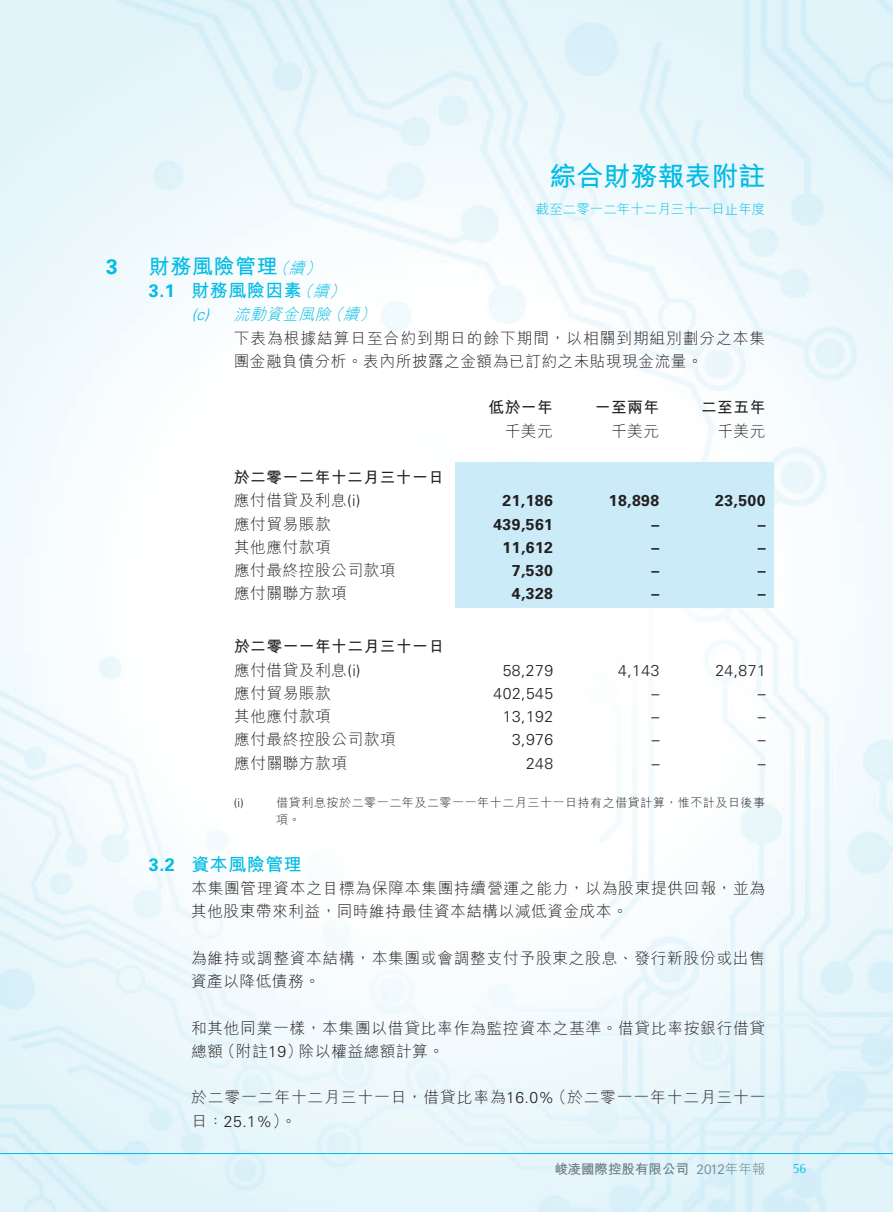
<style>
.page{position:relative;width:893px;height:1212px;background:#fff}
.page>*{position:absolute;margin:0;border:0;box-sizing:border-box;transform-origin:0 0}
.t1{font:700 27px "M Hei HK";color:#02bce5}
.t2{font:700 21px "M Hei HK";letter-spacing:.03em;color:#02bce5}
.t3{font:700 21px "Univers LT Std";color:#02bce5}
.t4{font:700 18px "M Hei HK";letter-spacing:.03em;color:#02bce5}
.t5{font:700 18px "Univers LT Std";color:#02bce5}
.t6{font:300 15.75px/23.2px "M Hei HK";letter-spacing:.045em;color:#231f20}
.t7{font:300 15.75px "Univers LT Std";letter-spacing:.03em;color:#231f20}
.t8{font:700 15.75px "Univers LT Std";letter-spacing:.03em;color:#231f20}
.t9{font:700 15.75px "M Hei HK";letter-spacing:.03em;color:#231f20}
.t10{font:italic 300 15.75px "M Hei HK";color:#02bce5}
.t11{font:italic 300 15.75px "Univers LT Std";color:#02bce5}
.t12{font:300 13.5px "M Hei HK";color:#02bce5}
.t13{font:700 13.5px "M Hei HK";color:#808285}
.t14{font:300 13.5px "Univers LT Std";color:#808285}
.t15{font:300 13.5px "Ocean Sans Std";color:#02bce5}
.t16{font:300 12px "M Hei HK";letter-spacing:.045em;color:#231f20}
.t17{font:300 12px "Univers LT Std";color:#231f20}
.s1{font-family:"Univers LT Std"}
.s2{font-family:"M Hei HK"}
</style>
<div class="page">
<img style="left:0;top:0;width:1px;height:1212px">
<hr style="left:0;top:1153px;width:893px;height:1px;background:#02bce5">
<div style="left:455px;top:462px;width:319px;height:146px;background:#caebf7"></div>
<h2 class="t3" style="left:106px;top:254px;width:13px">3</h2>
<h1 class="t1" style="left:549px;top:156px;width:217px">綜合財務報表附註</h1>
<h2 class="t2" style="left:149px;top:251px;width:130px">財務風險管理</h2>
<p class="t10" style="left:289px;top:257px;width:23px">續</p>
<p class="t10" style="left:273px;top:257px;width:23px">（</p>
<p class="t10" style="left:305px;top:257px;width:23px">(</p>
<p class="t5" style="left:149px;top:280px;width:28px">3.1</p>
<p class="t4" style="left:191px;top:277px;width:112px">財務風險因素</p>
<p class="t10" style="left:313px;top:280px;width:23px">續</p>
<p class="t10" style="left:297px;top:280px;width:23px">（</p>
<p class="t10" style="left:329px;top:280px;width:23px">(</p>
<p class="t11" style="left:191px;top:305px;width:24px">)c(</p>
<p class="t10" style="left:343px;top:304px;width:23px">續</p>
<p class="t10" style="left:327px;top:304px;width:23px">（</p>
<p class="t10" style="left:359px;top:304px;width:23px">(</p>
<p class="t10" style="left:234px;top:304px;width:104px">流動資金風險</p>
<p class="t12" style="left:536px;top:200px;width:231px">截至二零一二年十二月三十一日止年度</p>
<p class="t6" style="left:234px;top:326px;width:533px">下表為根據結算日至合約到期日的餘下期間，以相關到期組別劃分之本集團金融負債分析。表內所披露之金額為已訂約之未貼現現金流量。</p>
<p class="t9" style="left:701px;top:396px;width:66px">二至五年</p>
<p class="t9" style="left:488px;top:396px;width:66px">低於一年</p>
<p class="t9" style="left:595px;top:396px;width:66px">一至兩年</p>
<p class="t6" style="left:505px;top:419px;width:50px">千美元</p>
<p class="t6" style="left:611px;top:419px;width:50px">千美元</p>
<p class="t6" style="left:717px;top:419px;width:50px">千美元</p>
<p class="t9" style="left:234px;top:466px;width:212px">於二零一二年十二月三十一日</p>
<p class="t6" style="left:234px;top:488px;width:128px">應付借貸及利息 <span class="s1">(i(</span></p>
<p class="t8" style="left:503px;top:492px;width:52px">21,186</p>
<p class="t8" style="left:609px;top:492px;width:52px">18,898</p>
<p class="t8" style="left:715px;top:492px;width:52px">23,500</p>
<p class="t6" style="left:234px;top:512px;width:98px">應付貿易賬款</p>
<p class="t8" style="left:493px;top:515px;width:61px">439,561</p>
<p class="t8" style="left:651px;top:515px;width:9px">–</p>
<p class="t8" style="left:758px;top:515px;width:9px">–</p>
<p class="t6" style="left:234px;top:535px;width:98px">其他應付款項</p>
<p class="t8" style="left:503px;top:538px;width:52px">11,612</p>
<p class="t8" style="left:651px;top:538px;width:9px">–</p>
<p class="t8" style="left:758px;top:538px;width:9px">–</p>
<p class="t6" style="left:234px;top:558px;width:163px">應付最終控股公司款項</p>
<p class="t8" style="left:512px;top:561px;width:43px">7,530</p>
<p class="t8" style="left:651px;top:561px;width:9px">–</p>
<p class="t8" style="left:758px;top:561px;width:9px">–</p>
<p class="t6" style="left:234px;top:581px;width:114px">應付關聯方款項</p>
<p class="t9" style="left:234px;top:635px;width:212px">於二零一一年十二月三十一日</p>
<p class="t8" style="left:512px;top:585px;width:43px">4,328</p>
<p class="t8" style="left:651px;top:585px;width:9px">–</p>
<p class="t8" style="left:758px;top:585px;width:9px">–</p>
<p class="t6" style="left:234px;top:657px;width:128px">應付借貸及利息 <span class="s1">(i(</span></p>
<p class="t7" style="left:503px;top:660px;width:52px">58,279</p>
<p class="t7" style="left:618px;top:660px;width:43px">4,143</p>
<p class="t7" style="left:715px;top:660px;width:52px">24,871</p>
<p class="t6" style="left:234px;top:681px;width:98px">應付貿易賬款</p>
<p class="t7" style="left:494px;top:684px;width:61px">402,545</p>
<p class="t7" style="left:652px;top:684px;width:9px">–</p>
<p class="t7" style="left:758px;top:684px;width:9px">–</p>
<p class="t6" style="left:234px;top:704px;width:98px">其他應付款項</p>
<p class="t7" style="left:503px;top:707px;width:52px">13,192</p>
<p class="t7" style="left:652px;top:707px;width:9px">–</p>
<p class="t7" style="left:758px;top:707px;width:9px">–</p>
<p class="t6" style="left:234px;top:727px;width:163px">應付最終控股公司款項</p>
<p class="t7" style="left:512px;top:730px;width:43px">3,976</p>
<p class="t7" style="left:652px;top:730px;width:9px">–</p>
<p class="t7" style="left:758px;top:730px;width:9px">–</p>
<p class="t5" style="left:149px;top:854px;width:28px">3.2</p>
<p class="t6" style="left:234px;top:750px;width:114px">應付關聯方款項</p>
<p class="t16" style="left:276px;top:794px;width:490px">借貸利息按於二零一二年及二零一一年十二月三十一日持有之借貸計算，惟不計及日後事</p>
<p class="t7" style="left:526px;top:753px;width:29px">248</p>
<p class="t7" style="left:652px;top:753px;width:9px">–</p>
<p class="t7" style="left:758px;top:753px;width:9px">–</p>
<p class="t17" style="left:234px;top:796px;width:12px">)i(</p>
<p class="t16" style="left:276px;top:811px;width:26px">項。</p>
<p class="t4" style="left:191px;top:851px;width:112px">資本風險管理</p>
<p class="t6" style="left:191px;top:876px;width:576px">本集團管理資本之目標為保障本集團持續營運之能力，以為股東提供回報，並為其他股東帶來利益，同時維持最佳資本結構以減低資金成本。</p>
<p class="t6" style="left:191px;top:946px;width:576px">為維持或調整資本結構，本集團或會調整支付予股東之股息、發行新股份或出售資產以降低債務。</p>
<p class="t6" style="left:299px;top:1015px;width:468px;text-indent:-108px">和其他同業一樣，本集團以借貸比率作為監控資本之基準。借貸比率按銀行借貸除以權益總額計算。</p>
<p class="t6" style="left:220px;top:1039px;width:84px">（附註<span class="s1">19</span>）</p>
<p class="t6" style="left:191px;top:1039px;width:33px">總額</p>
<p class="t6" style="left:191px;top:1085px;width:365px">於二零一二年十二月三十一日，借貸比率為<span class="s1">16.0%</span></p>
<p class="t7" style="left:192px;top:1111px;width:107px"><span class="s2">日：</span>25.1% <span class="s2">。(</span></p>
<p class="t6" style="left:551px;top:1085px;width:216px">（於二零一一年十二月三十一</p>
<p class="t13" style="left:554px;top:1159px;width:136px">峻凌國際控股有限公司</p>
<p class="t14" style="left:697px;top:1161px;width:70px">2012<span class="s2">年年報</span></p>
<p class="t15" style="left:793px;top:1161px;width:14px">56</p>
</div>
